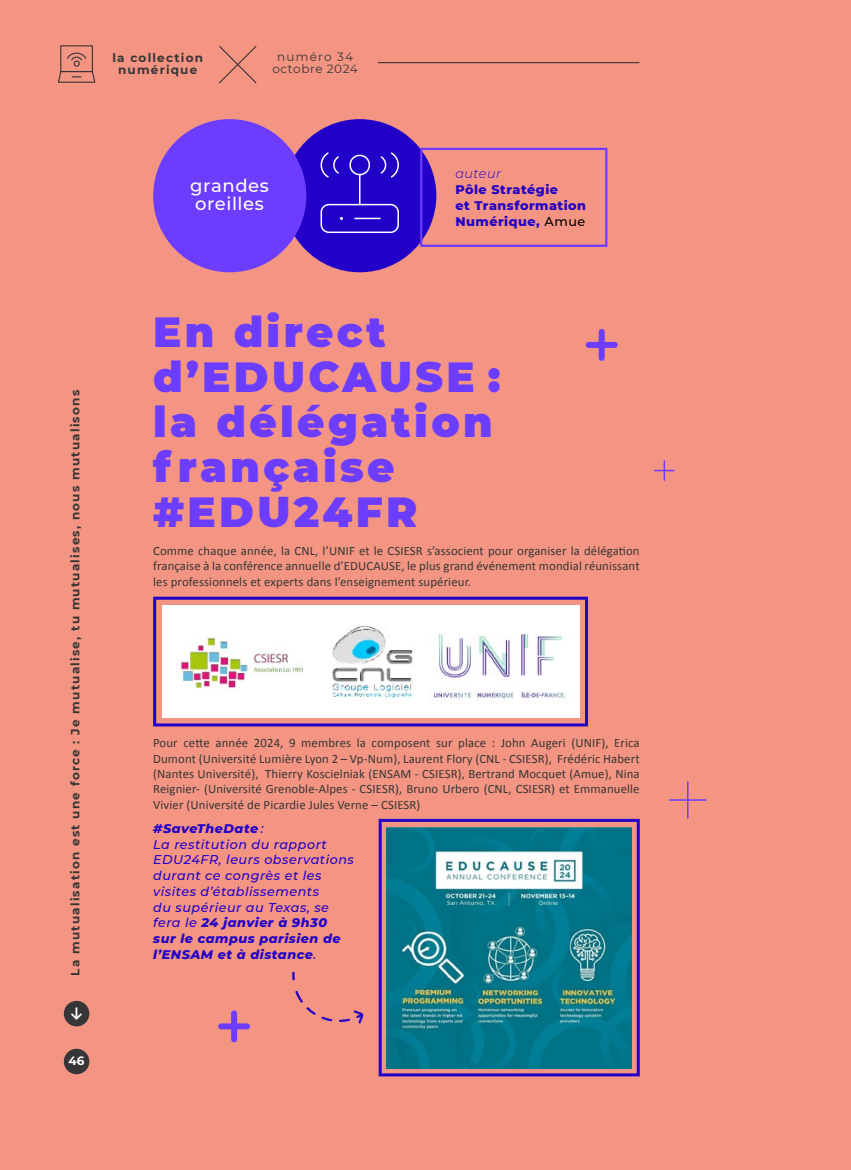
<style>
.page{position:relative;width:851px;height:1170px;background:#fff}
.page>*{position:absolute;margin:0;border:0;box-sizing:border-box;transform-origin:0 0}
.t1{font:900 42px/45px "Montserrat";letter-spacing:.08em;color:#6d3dff}
.t2{font:500 18px/18px "Montserrat";letter-spacing:.03em;color:#fff}
.t3{font:700 15px "Calibri";color:#fff}
.t4{font:12.75px/15.3px "Calibri";letter-spacing:.01em;color:#373636;text-align:justify}
.t5{font:italic 500 12.75px/15.8px "Montserrat";letter-spacing:.04em;color:#2200c8}
.t6{font:800 12.75px/15.8px "Montserrat";letter-spacing:.04em;color:#2200c8}
.t7{font:italic 300 12.75px "Montserrat";letter-spacing:.04em;color:#2200c8}
.t8{font:700 12px/12px "Montserrat";letter-spacing:.1em;color:#373636;text-align:center}
.t9{font:12px/12px "Montserrat";letter-spacing:.05em;color:#373636;text-align:center}
.t10{font:700 12px "Montserrat";color:#fff}
.s1{font-weight:500;color:#000}
.s2{font-weight:800}
</style>
<div class="page">
<div style="left:0;top:0;width:850px;height:1169px;background:#f39582"></div>
<hr style="left:378px;top:62px;width:261px;height:1px;background:#373636">
<div style="left:64px;top:1000px;width:25px;height:26px;background:#373636;border-radius:50%"></div>
<svg style="left:57px;top:45px;width:39px;height:38px"></svg>
<svg style="left:218px;top:45px;width:40px;height:40px;background:#e58e7c"></svg>
<div style="left:64px;top:1048px;width:25px;height:26px;background:#373636;border-radius:50%"></div>
<div style="left:283px;top:119px;width:153px;height:153px;background:#2200c8;border-radius:50%"></div>
<svg style="left:320px;top:152px;width:79px;height:82px"></svg>
<div style="left:153px;top:119px;width:153px;height:153px;background:#6d3dff;border-radius:50%"></div>
<div style="left:420px;top:148px;width:187px;height:99px;border:2px solid #6d3dff"></div>
<div style="left:291px;top:970px;width:74px;height:55px;background:#f39582"></div>
<svg style="left:654px;top:461px;width:19px;height:19px"></svg>
<div style="left:598px;top:332px;width:6px;height:26px;background:#6d3dff"></div>
<div style="left:588px;top:342px;width:26px;height:6px;background:#6d3dff"></div>
<div style="left:231px;top:1013px;width:6px;height:26px;background:#6d3dff"></div>
<div style="left:221px;top:1023px;width:26px;height:6px;background:#6d3dff"></div>
<hr style="left:687px;top:781px;width:1px;height:37px;background:#6d3dff">
<hr style="left:669px;top:799px;width:36px;height:1px;background:#6d3dff">
<img style="left:387px;top:827px;width:244px;height:240px">
<div style="left:153px;top:596px;width:435px;height:130px;border:3px solid #2200c8"></div>
<img style="left:162px;top:605px;width:417px;height:112px">
<div style="left:378px;top:818px;width:261px;height:258px;border:3px solid #2200c8"></div>
<p class="t8" style="left:112px;top:51px;width:92px">la collection numérique</p>
<p class="t9" style="left:272px;top:51px;width:87px">numéro 34 octobre 2024</p>
<p class="t8" style="left:69px;top:975px;width:587px;rotate:-90deg">La mutualisation est une force : Je mutualise, tu mutualises, nous mutualisons</p>
<p class="t3" style="left:70px;top:1003px;width:15px">↓</p>
<p class="t10" style="left:69px;top:1052px;width:17px">46</p>
<h2 class="t2" style="left:190px;top:176px;width:80px">grandes oreilles</h2>
<p class="t7" style="left:455px;top:165px;width:47px">auteur</p>
<p class="t6" style="left:455px;top:181px;width:132px">Pôle Stratégie<br>et Transformation<br>Numérique, <span class="s1">Amue</span></p>
<h1 class="t1" style="left:153px;top:307px;width:349px">En direct d’EDUCAUSE : la délégation française #EDU24FR</h1>
<p class="t4" style="left:153px;top:543px;width:488px">Comme chaque année, la CNL, l’UNIF et le CSIESR s’associent pour organiser la délégation française à la conférence annuelle d’EDUCAUSE, le plus grand événement mondial réunissant les professionnels et experts dans l’enseignement supérieur.</p>
<p class="t4" style="left:153px;top:735px;width:488px">Pour cette année 2024, 9 membres la composent sur place : John Augeri (UNIF), Erica Dumont (Université Lumière Lyon 2 – Vp-Num), Laurent Flory (CNL - CSIESR), Frédéric Habert (Nantes Université), Thierry Koscielniak (ENSAM - CSIESR), Bertrand Mocquet (Amue), Nina Reignier- (Université Grenoble-Alpes - CSIESR), Bruno Urbero (CNL, CSIESR) et Emmanuelle Vivier (Université de Picardie Jules Verne – CSIESR)</p>
<p class="t5" style="left:153px;top:819px;width:202px"><span class="s2">#SaveTheDate</span> :<br>La restitution du rapport<br>EDU24FR, leurs observations durant ce congrès et les visites d’établissements<br>du supérieur au Texas, se fera le <span class="s2">24 janvier à 9h30<br>sur le campus parisien de l’ENSAM et à distance</span>.</p>
</div>
